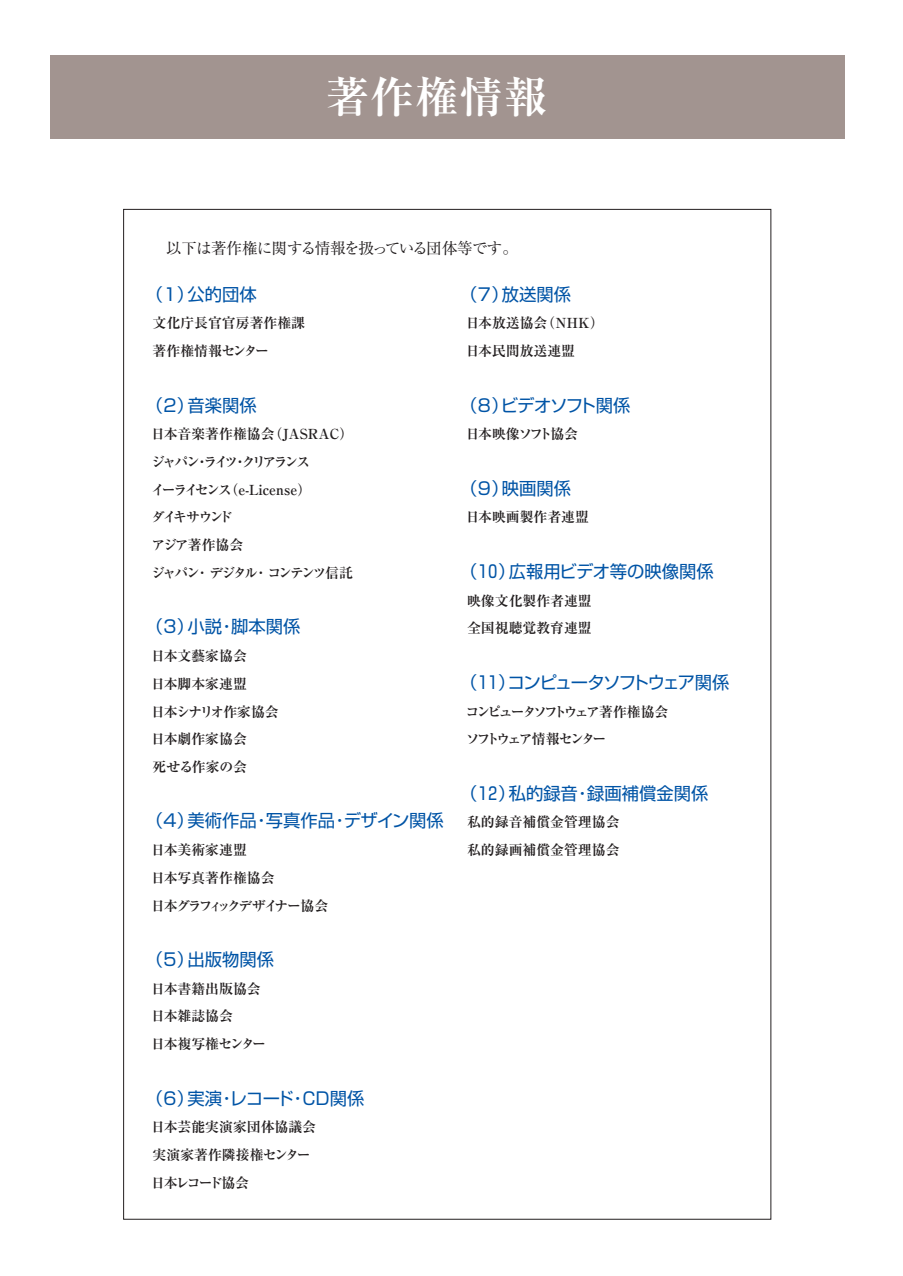
<style>
.page{position:relative;width:903px;height:1276px;background:#fff}
.page>*{position:absolute;margin:0;border:0;box-sizing:border-box;transform-origin:0 0}
.t1{font:43.4px "Ryumin Bold 90 msp RKSJ H";letter-spacing:.025em;color:#fff}
.t2{font:17.32px "Shin Go regular 90 msp RKSJ H";color:#0054a6}
.t3{font:17.32px "Shin Go regular 90 msp RKSJ H";letter-spacing:-.085em;color:#0054a6}
.t4{font:17.32px "Shin Go regular 90 msp RKSJ H";letter-spacing:-.075em;color:#0054a6}
.t5{font:17.32px "Shin Go regular 90 msp RKSJ H";letter-spacing:-.055em;color:#0054a6}
.t6{font:15.58px "Ryumin regular 90 msp RKSJ H";letter-spacing:-.065em;color:#231f20}
.t7{font:13.83px/27.7px "Ryumin Bold 90 msp RKSJ H";color:#231f20}
.t8{font:13.83px/27.7px "Ryumin Bold 90 msp RKSJ H";letter-spacing:-.135em;color:#231f20}
.t9{font:13.83px/27.7px "Ryumin Bold 90 msp RKSJ H";letter-spacing:-.035em;color:#231f20}
.t10{font:13.83px/27.7px "Ryumin Bold 90 msp RKSJ H";letter-spacing:-.185em;color:#231f20}
.t11{font:13.83px "Ryumin Bold 90 msp RKSJ H";letter-spacing:-.1em;color:#231f20}
</style>
<div class="page">
<div style="left:50px;top:55px;width:795px;height:83px;background:#a29490"></div>
<h1 class="t1" style="left:326px;top:81px;width:222px">著作権情報</h1>
<p class="t6" style="left:150px;top:242px;width:369px">　以下は著作権に関する情報を扱っている団体等です。</p>
<p class="t2" style="left:146px;top:288px;width:112px">（1）公的団体</p>
<p class="t7" style="left:153px;top:311px;width:154px">文化庁長官官房著作権課著作権情報センター</p>
<p class="t2" style="left:146px;top:398px;width:112px">（2）音楽関係</p>
<p class="t8" style="left:151px;top:422px;width:230px">日本音楽著作権協会（JASRAC）　　ジャパン・ライツ・クリアランス<br>イーライセンス（e-License）<br>ダイキサウンド<br>アジア著作協会<br>ジャパン･ デジタル･ コンテンツ信託</p>
<p class="t2" style="left:146px;top:620px;width:156px">（3）小説・脚本関係</p>
<p class="t7" style="left:151px;top:644px;width:129px">日本文藝家協会<br>日本脚本家連盟<br>日本シナリオ作家協会日本劇作家協会<br>死せる作家の会</p>
<p class="t2" style="left:146px;top:814px;width:299px">（4）美術作品・写真作品・デザイン関係</p>
<p class="t9" style="left:151px;top:838px;width:179px">日本美術家連盟<br>日本写真著作権協会<br>日本グラフィックデザイナー協会</p>
<p class="t2" style="left:146px;top:953px;width:130px">（5）出版物関係</p>
<p class="t7" style="left:151px;top:976px;width:116px">日本書籍出版協会日本雑誌協会<br>日本複写権センター</p>
<p class="t4" style="left:146px;top:1091px;width:220px">（6）実演・レコード・ＣＤ関係</p>
<p class="t7" style="left:151px;top:1115px;width:166px">日本芸能実演家団体協議会実演家著作隣接権センター日本レコード協会</p>
<p class="t2" style="left:460px;top:288px;width:112px">（7）放送関係</p>
<p class="t7" style="left:466px;top:311px;width:140px">日本放送協会（ＮＨＫ）日本民間放送連盟</p>
<p class="t5" style="left:460px;top:398px;width:172px">（8）ビデオソフト関係</p>
<p class="t11" style="left:466px;top:429px;width:114px">日本映像ソフト協会</p>
<p class="t2" style="left:460px;top:482px;width:112px">（9）映画関係</p>
<p class="t7" style="left:466px;top:505px;width:125px">日本映画製作者連盟</p>
<p class="t2" style="left:460px;top:565px;width:255px">（１０）広報用ビデオ等の映像関係</p>
<p class="t7" style="left:467px;top:588px;width:126px">映像文化製作者連盟全国視聴覚教育連盟</p>
<p class="t3" style="left:460px;top:676px;width:271px">（１１）コンピュータソフトウェア関係</p>
<p class="t10" style="left:466px;top:699px;width:204px">コンピュータソフトウェア著作権協会ソフトウェア情報センター</p>
<p class="t2" style="left:460px;top:786px;width:250px">（１２）私的録音・録画補償金関係</p>
<p class="t7" style="left:467px;top:810px;width:154px">私的録音補償金管理協会私的録画補償金管理協会</p>
</div>
